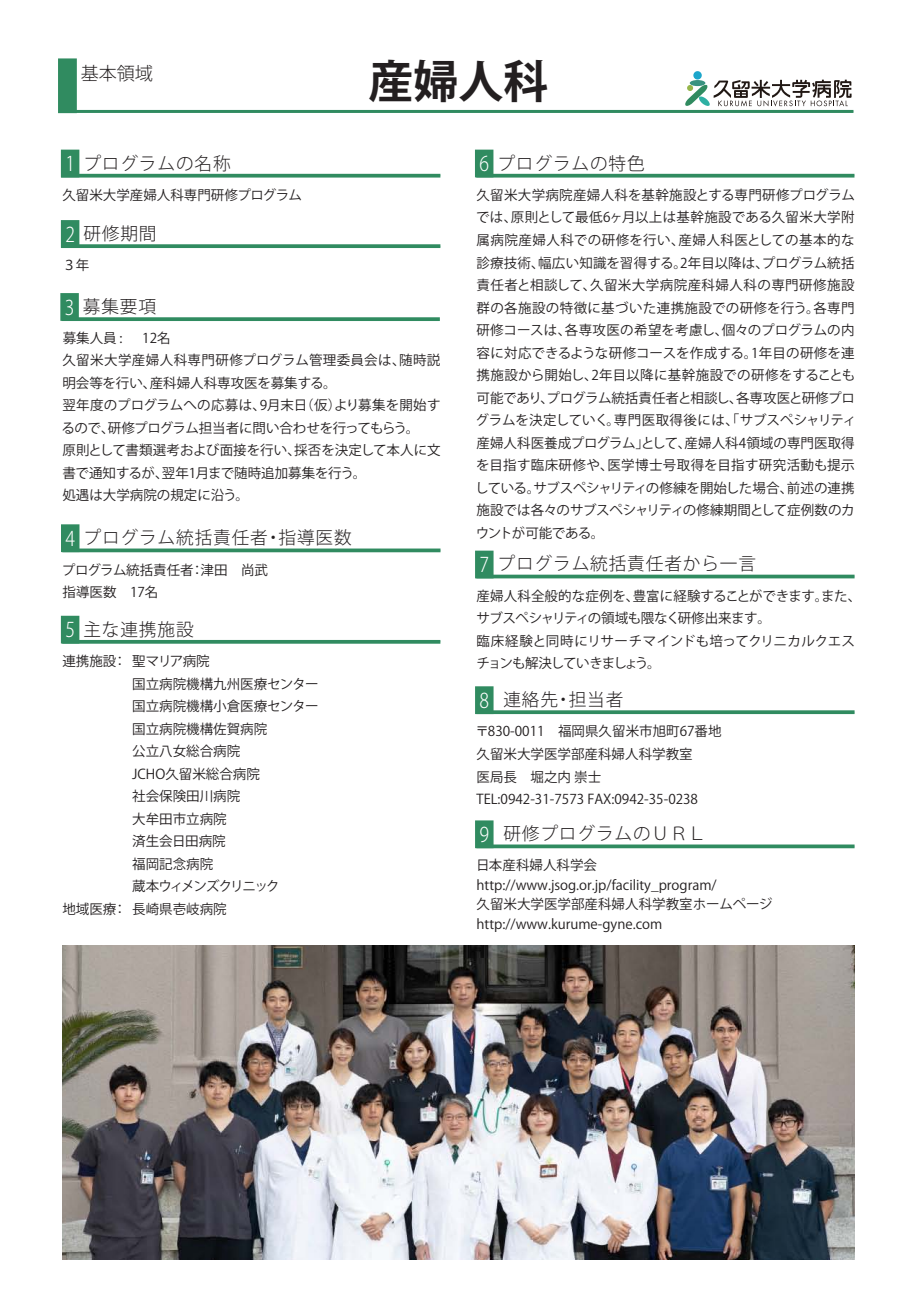
<style>
.page{position:relative;width:919px;height:1289px;background:#fff}
.page>*{position:absolute;margin:0;border:0;box-sizing:border-box;transform-origin:0 0}
.t1{font:700 45px "Koz Go Pro";color:#231f20}
.t2{font:300 18px "Koz Go Pro";color:#231f20}
.t3{font:300 17.7px "Koz Go Pro";letter-spacing:.05em;color:#231f20}
.t4{font:13.5px/22.5px "Koz Go Pro";color:#231f20}
.t5{font:13.5px/22.5px "Koz Go Pro";letter-spacing:-.02em;color:#231f20}
.s1{font-size:20.25px;color:#fff}
</style>
<div class="page">
<hr style="left:59px;top:110px;width:794px;height:3px;background:#308b60">
<div style="left:58px;top:58px;width:19px;height:55px;background:#308b60;border:3px solid #308b60"></div>
<img style="left:62px;top:945px;width:792px;height:314px">
<hr style="left:61px;top:174px;width:379px;height:3px;background:#308b60">
<div style="left:61px;top:150px;width:18px;height:27px;background:#308b60"></div>
<svg style="left:79px;top:244px;width:361px;height:4px"></svg>
<div style="left:61px;top:220px;width:18px;height:28px;background:#308b60"></div>
<svg style="left:79px;top:548px;width:361px;height:4px"></svg>
<div style="left:61px;top:524px;width:18px;height:28px;background:#308b60"></div>
<hr style="left:476px;top:174px;width:378px;height:3px;background:#308b60">
<div style="left:475px;top:150px;width:18px;height:27px;background:#308b60"></div>
<hr style="left:62px;top:640px;width:378px;height:3px;background:#308b60">
<div style="left:61px;top:615px;width:18px;height:28px;background:#308b60"></div>
<svg style="left:493px;top:574px;width:361px;height:4px"></svg>
<div style="left:475px;top:550px;width:18px;height:28px;background:#308b60;border:3px solid #308b60"></div>
<svg style="left:79px;top:317px;width:361px;height:4px"></svg>
<div style="left:60px;top:293px;width:19px;height:28px;background:#308b60;border:3px solid #308b60"></div>
<div style="left:475px;top:686px;width:18px;height:28px;background:#308b60;border:3px solid #308b60"></div>
<svg style="left:476px;top:710px;width:378px;height:4px;background:#3f936c"></svg>
<div style="left:475px;top:820px;width:18px;height:28px;background:#308b60;border:3px solid #308b60"></div>
<svg style="left:476px;top:844px;width:378px;height:4px;background:#499973"></svg>
<div style="left:693px;top:71px;width:8px;height:9px;background:#1ca6cb;border-radius:50%"></div>
<svg style="left:685px;top:80px;width:166px;height:27px"></svg>
<h2 class="t2" style="left:81px;top:62px;width:73px">基本領域</h2>
<h1 class="t1" style="left:368px;top:53px;width:181px">産婦人科</h1>
<h3 class="t3" style="left:65px;top:151px;width:167px"><span class="s1">1</span> プログラムの名称</h3>
<p class="t4" style="left:62px;top:184px;width:241px">久留米大学産婦人科専門研修プログラム</p>
<h3 class="t3" style="left:65px;top:222px;width:93px"><span class="s1">2</span> 研修期間</h3>
<p class="t4" style="left:62px;top:254px;width:28px">３年</p>
<h3 class="t3" style="left:65px;top:295px;width:93px"><span class="s1">3</span> 募集要項</h3>
<p class="t4" style="left:63px;top:327px;width:61px">募集人員 :</p>
<p class="t4" style="left:142px;top:327px;width:30px">12名</p>
<p class="t4" style="left:62px;top:349px;width:380px">久留米大学産婦人科専門研修プログラム管理委員会は、随時説明会等を行い、産科婦人科専攻医を募集する。<br>翌年度のプログラムへの応募は、9月末日（仮）より募集を開始するので、研修プログラム担当者に問い合わせを行ってもらう。<br>原則として書類選考および面接を行い、採否を決定して本人に文書で通知するが、翌年1月まで随時追加募集を行う。<br>処遇は大学病院の規定に沿う。</p>
<h3 class="t3" style="left:65px;top:526px;width:288px"><span class="s1">4</span> プログラム統括責任者・指導医数</h3>
<p class="t4" style="left:62px;top:559px;width:208px">プログラム統括責任者：津田　尚武指導医数　17名</p>
<h3 class="t3" style="left:65px;top:617px;width:130px"><span class="s1">5</span> 主な連携施設</h3>
<p class="t4" style="left:62px;top:650px;width:149px">連携施設：聖マリア病院</p>
<p class="t4" style="left:132px;top:672px;width:188px">国立病院機構九州医療センター国立病院機構小倉医療センター国立病院機構佐賀病院<br>公立八女総合病院<br>JCHO久留米総合病院<br>社会保険田川病院<br>大牟田市立病院<br>済生会日田病院<br>福岡記念病院<br>蔵本ウィメンズクリニック</p>
<p class="t4" style="left:62px;top:897px;width:166px">地域医療：長崎県壱岐病院</p>
<h3 class="t3" style="left:479px;top:151px;width:167px"><span class="s1">6</span> プログラムの特色</h3>
<p class="t4" style="left:475px;top:184px;width:382px">久留米大学病院産婦人科を基幹施設とする専門研修プログラムでは、原則として最低6ヶ月以上は基幹施設である久留米大学附属病院産婦人科での研修を行い、産婦人科医としての基本的な診療技術、幅広い知識を習得する。2年目以降は、プログラム統括責任者と相談して、久留米大学病院産科婦人科の専門研修施設群の各施設の特徴に基づいた連携施設での研修を行う。各専門研修コースは、各専攻医の希望を考慮し、個々のプログラムの内容に対応できるような研修コースを作成する。1年目の研修を連携施設から開始し、2年目以降に基幹施設での研修をすることも可能であり、プログラム統括責任者と相談し、各専攻医と研修プログラムを決定していく。専門医取得後には、「サブスペシャリティ産婦人科医養成プログラム」として、産婦人科4領域の専門医取得を目指す臨床研修や、医学博士号取得を目指す研究活動も提示している。サブスペシャリティの修練を開始した場合、前述の連携施設では各々のサブスペシャリティの修練期間として症例数のカウントが可能である。</p>
<h3 class="t3" style="left:479px;top:552px;width:278px"><span class="s1">7</span> プログラム統括責任者から一言</h3>
<p class="t5" style="left:476px;top:585px;width:386px">産婦人科全般的な症例を、豊富に経験することができます。また、サブスペシャリティの領域も隈なく研修出来ます。<br>臨床経験と同時にリサーチマインドも培ってクリニカルクエスチョンも解決していきましょう。</p>
<h3 class="t3" style="left:479px;top:688px;width:145px"><span class="s1">8</span> 連絡先・担当者</h3>
<p class="t4" style="left:475px;top:720px;width:247px">〒830-0011　福岡県久留米市旭町67番地久留米大学医学部産科婦人科学教室　医局長　堀之内 崇士<br>TEL:0942-31-7573 FAX:0942-35-0238</p>
<h3 class="t3" style="left:479px;top:822px;width:228px"><span class="s1">9</span> 研修プログラムのＵＲＬ</h3>
<p class="t4" style="left:476px;top:855px;width:298px;line-height:19.8px">日本産科婦人科学会http://www.jsog.or.jp/facility_program/<br>久留米大学医学部産科婦人科学教室ホームページhttp://www.kurume-gyne.com</p>
</div>
